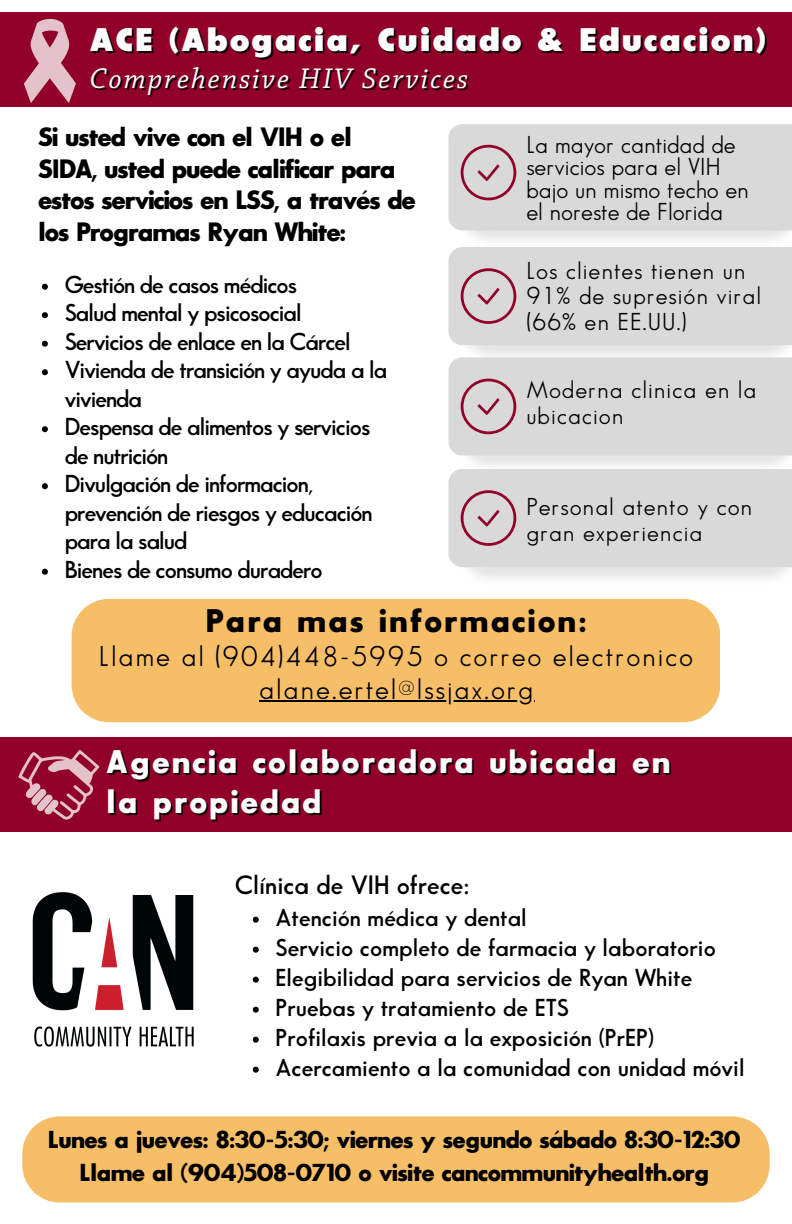
<style>
.page{position:relative;width:792px;height:1224px;background:#fff}
.page>*{position:absolute;margin:0;border:0;box-sizing:border-box;transform-origin:0 0}
.t1{font:32px "Sans Serif Bld FLF";letter-spacing:.065em;color:#fff}
.t2{font:32px "Sans Serif Exb FLF";letter-spacing:.065em;color:#fff}
.t3{font:32px "Sans Serif Bld FLF";letter-spacing:.065em;color:#000}
.t4{font:italic 30px "Chaparral Pro";letter-spacing:.065em;color:#fff}
.t5{font:28px "Sans Serif Book FLF";letter-spacing:.065em;color:#000}
.t6{font:26px/31.6px "Sans Serif Bld FLF";letter-spacing:-.04em;color:#000}
.t7{font:600 26px "Sans Serif FLF";color:#000}
.t8{font:600 24px/28.4px "Sans Serif FLF";letter-spacing:-.04em;color:#000}
.t9{font:600 24px "Sans Serif FLF";color:#000}
.t10{font:24px/25.6px "Sans Serif Book FLF";letter-spacing:.04em;color:#000}
.t11{font:24px/33px "Sans Serif Bld FLF";letter-spacing:-.025em;color:#000;text-align:center}
.t12{font:24px/22.4px "Sans Serif Book FLF";color:#000}
</style>
<div class="page">
<div style="left:0;top:12px;width:792px;height:95px;background:#910029"></div>
<div style="left:448px;top:124px;width:344px;height:106px;background:#d9d9d9"></div>
<div style="left:448px;top:357px;width:344px;height:99px;background:#d9d9d9"></div>
<div style="left:448px;top:247px;width:344px;height:98px;background:#d9d9d9"></div>
<div style="left:448px;top:469px;width:344px;height:98px;background:#d9d9d9"></div>
<div style="left:0;top:737px;width:792px;height:95px;background:#910029"></div>
<svg style="left:18px;top:750px;width:81px;height:70px"></svg>
<svg style="left:24px;top:19px;width:52px;height:84px"></svg>
<img style="left:32px;top:892px;width:162px;height:155px">
<svg style="left:253px;top:917px;width:6px;height:6px"></svg>
<svg style="left:253px;top:947px;width:6px;height:6px"></svg>
<svg style="left:253px;top:977px;width:6px;height:6px"></svg>
<svg style="left:253px;top:1007px;width:6px;height:6px"></svg>
<svg style="left:253px;top:1037px;width:6px;height:6px"></svg>
<svg style="left:253px;top:1067px;width:6px;height:6px"></svg>
<div style="left:22px;top:1116px;width:748px;height:87px;background:#f7be68"></div>
<div style="left:72px;top:599px;width:648px;height:123px;background:#f7be68"></div>
<hr style="left:259px;top:701px;width:276px;height:1px;background:#000">
<svg style="left:42px;top:284px;width:6px;height:6px"></svg>
<svg style="left:42px;top:312px;width:6px;height:6px"></svg>
<svg style="left:42px;top:341px;width:6px;height:6px"></svg>
<svg style="left:42px;top:369px;width:6px;height:6px"></svg>
<svg style="left:42px;top:426px;width:6px;height:6px"></svg>
<svg style="left:42px;top:483px;width:6px;height:6px"></svg>
<svg style="left:42px;top:569px;width:6px;height:6px"></svg>
<h1 class="t2" style="left:90px;top:27px;width:678px">ACE (Abogacia, Cuidado &amp; Educacion)</h1>
<p class="t4" style="left:90px;top:66px;width:380px">Comprehensive HIV Services</p>
<p class="t6" style="left:38px;top:123px;width:379px">Si usted vive con el VIH o el<br>SIDA, usted puede calificar para estos servicios en LSS, a través de los Programas Ryan White:</p>
<p class="t8" style="left:65px;top:272px;width:234px">Gestión de casos médicos</p>
<p class="t8" style="left:65px;top:300px;width:239px">Salud mental y psicosocial</p>
<h4 class="t8" style="left:65px;top:329px;width:288px">Servicios de enlace en la Cárcel</h4>
<p class="t8" style="left:65px;top:357px;width:324px">Vivienda de transición y ayuda a la vivienda</p>
<h3 class="t8" style="left:65px;top:414px;width:307px">Despensa de alimentos y servicios de nutrición</h3>
<p class="t8" style="left:65px;top:471px;width:309px">Divulgación de informacion, prevención de riesgos y educación para la salud</p>
<h1 class="t8" style="left:65px;top:557px;width:260px">Bienes de consumo duradero</h1>
<p class="t12" style="left:526px;top:135px;width:224px">La mayor cantidad de servicios para el VIH bajo un mismo techo en el noreste de Florida</p>
<p class="t10" style="left:526px;top:259px;width:236px">Los clientes tienen un<br>91% de supresión viral (66% en EE.UU.)</p>
<h3 class="t10" style="left:526px;top:379px;width:232px">Moderna clinica en la ubicacion</h3>
<p class="t10" style="left:526px;top:496px;width:227px">Personal atento y con gran experiencia</p>
<h4 class="t3" style="left:205px;top:608px;width:383px">Para mas informacion:</h4>
<h4 class="t5" style="left:99px;top:645px;width:596px">Llame al (904)448-5995 o correo electronico</h4>
<p class="t5" style="left:259px;top:678px;width:275px">alane.ertel@lssjax.org</p>
<p class="t1" style="left:106px;top:749px;width:566px">Agencia colaboradora ubicada en</p>
<h4 class="t1" style="left:106px;top:789px;width:216px">la propiedad</h4>
<p class="t7" style="left:235px;top:875px;width:236px">Clínica de VIH ofrece:</p>
<p class="t9" style="left:276px;top:908px;width:253px">Atención médica y dental</p>
<p class="t9" style="left:276px;top:938px;width:442px">Servicio completo de farmacia y laboratorio</p>
<p class="t9" style="left:276px;top:968px;width:418px">Elegibilidad para servicios de Ryan White</p>
<p class="t9" style="left:276px;top:998px;width:295px">Pruebas y tratamiento de ETS</p>
<h4 class="t9" style="left:276px;top:1028px;width:380px">Profilaxis previa a la exposición (PrEP)</h4>
<p class="t9" style="left:276px;top:1058px;width:471px">Acercamiento a la comunidad con unidad móvil</p>
<p class="t11" style="left:48px;top:1125px;width:694px">Lunes a jueves: 8:30-5:30; viernes y segundo sábado 8:30-12:30<br>Llame al (904)508-0710 o visite cancommunityhealth.org</p>
</div>
